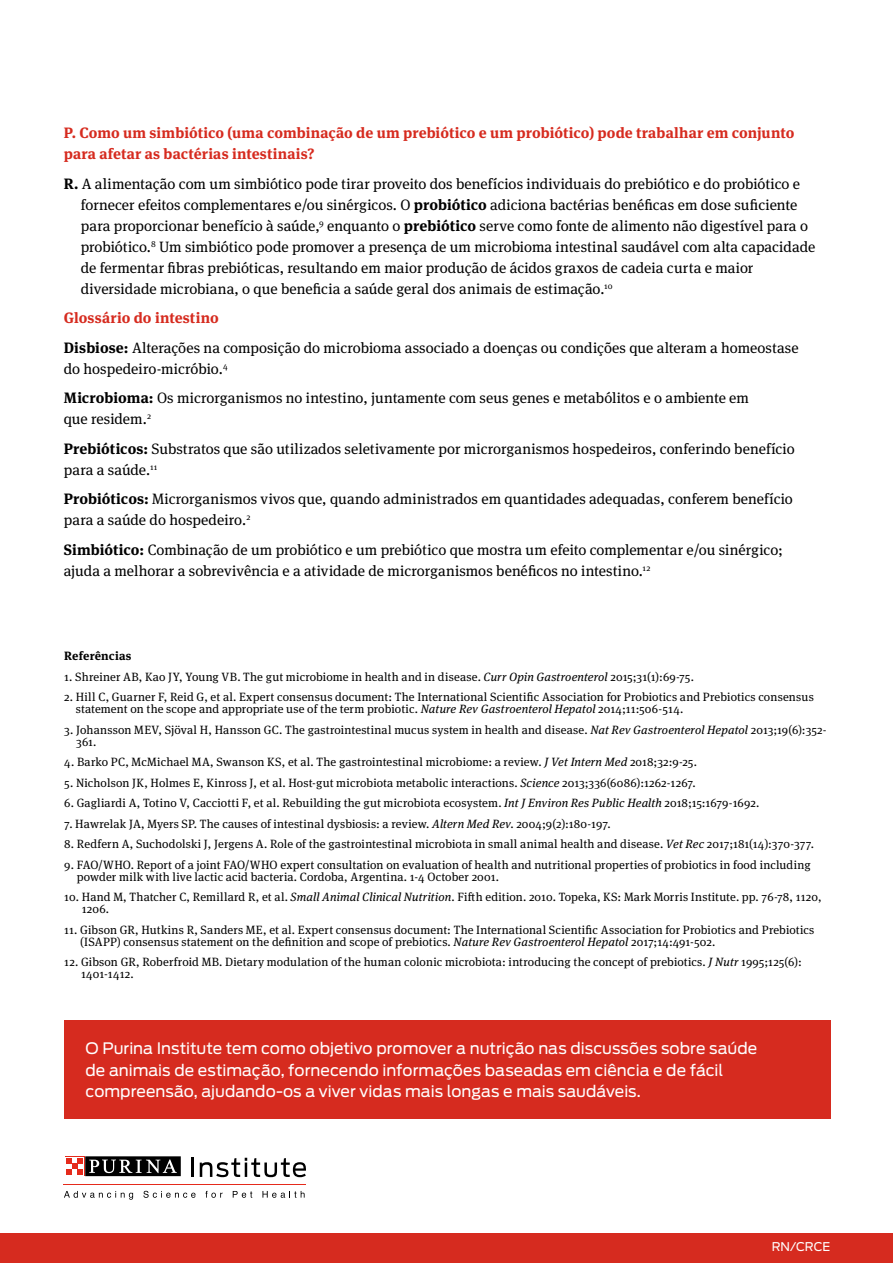
<style>
.page{position:relative;width:893px;height:1263px;background:#fff}
.page>*{position:absolute;margin:0;border:0;box-sizing:border-box;transform-origin:0 0}
.t1{font:15.75px/21.8px "Antenna";color:#fff}
.t2{font:15px/21px "Meta Serif Pro";color:#000}
.t3{font:700 15px/21px "Meta Serif Pro";letter-spacing:.005em;color:#d62b1f}
.t4{font:12px/12px "Meta Serif Pro";letter-spacing:.01em;color:#000}
.t5{font:700 12px "Meta Serif Pro";letter-spacing:.015em;color:#000}
.t6{font:12px "Antenna";letter-spacing:-.005em;color:#fff}
.s1{font-weight:700}
.s2{font-weight:700;color:#d62b1f}
.s3{font-style:italic}
</style>
<div class="page">
<div style="left:0;top:1233px;width:893px;height:30px;background:#d62b1f"></div>
<hr style="left:64px;top:1184px;width:242px;height:1px;background:#e52a1b">
<svg style="left:192px;top:1158px;width:2px;height:19px"></svg>
<svg style="left:200px;top:1158px;width:106px;height:19px"></svg>
<svg style="left:64px;top:1191px;width:69px;height:9px"></svg>
<svg style="left:143px;top:1191px;width:53px;height:7px"></svg>
<svg style="left:205px;top:1191px;width:18px;height:7px"></svg>
<svg style="left:233px;top:1191px;width:19px;height:7px"></svg>
<svg style="left:262px;top:1191px;width:43px;height:7px"></svg>
<svg style="left:85px;top:1176px;width:96px;height:1px"></svg>
<svg style="left:65px;top:1156px;width:20px;height:20px"></svg>
<div style="left:85px;top:1156px;width:96px;height:20px;background:#000"></div>
<svg style="left:89px;top:1159px;width:88px;height:14px"></svg>
<div style="left:65px;top:1157px;width:19px;height:18px;background:#fff"></div>
<svg style="left:66px;top:1158px;width:17px;height:17px"></svg>
<div style="left:64px;top:1020px;width:767px;height:99px;background:#d62b1f"></div>
<p class="t3" style="left:64px;top:121px;width:732px">P. Como um simbiótico (uma combinação de um prebiótico e um probiótico) pode trabalhar em conjunto para afetar as bactérias intestinais?</p>
<p class="t2" style="left:81px;top:172px;width:736px;text-indent:-17px"><span class="s1">R.</span> A alimentação com um simbiótico pode tirar proveito dos benefícios individuais do prebiótico e do probiótico e fornecer efeitos complementares e/ou sinérgicos. O <span class="s1">probiótico</span> adiciona bactérias benéficas em dose suficiente para proporcionar benefício à saúde,<sup>9</sup> enquanto o <span class="s1">prebiótico</span> serve como fonte de alimento não digestível para o probiótico.<sup>8</sup> Um simbiótico pode promover a presença de um microbioma intestinal saudável com alta capacidade de fermentar fibras prebióticas, resultando em maior produção de ácidos graxos de cadeia curta e maior diversidade microbiana, o que beneficia a saúde geral dos animais de estimação.<sup>10</sup></p>
<p class="t2" style="left:64px;top:303px;width:736px;line-height:29.5px"><span class="s2">Glossário do intestino<br></span><span class="s1">Disbiose:</span> Alterações na composição do microbioma associado a doenças ou condições que alteram a homeostase</p>
<p class="t2" style="left:64px;top:353px;width:687px;line-height:29.5px">do hospedeiro-micróbio.<sup>4<br></sup><span class="s1">Microbioma:</span> Os microrganismos no intestino, juntamente com seus genes e metabólitos e o ambiente em</p>
<p class="t2" style="left:64px;top:404px;width:732px;line-height:29.5px">que residem.<sup>2<br></sup><span class="s1">Prebióticos:</span> Substratos que são utilizados seletivamente por microrganismos hospedeiros, conferindo benefício</p>
<p class="t2" style="left:64px;top:454px;width:731px;line-height:29.5px">para a saúde.<sup>11<br></sup><span class="s1">Probióticos:</span> Microrganismos vivos que, quando administrados em quantidades adequadas, conferem benefício</p>
<p class="t2" style="left:64px;top:505px;width:721px;line-height:29.5px">para a saúde do hospedeiro.<sup>2<br></sup><span class="s1">Simbiótico:</span> Combinação de um probiótico e um prebiótico que mostra um efeito complementar e/ou sinérgico;</p>
<p class="t2" style="left:64px;top:559px;width:588px">ajuda a melhorar a sobrevivência e a atividade de microrganismos benéficos no intestino.<sup>12</sup></p>
<p class="t5" style="left:64px;top:646px;width:69px">Referências</p>
<p class="t4" style="left:64px;top:670px;width:631px">1. Shreiner AB, Kao JY, Young VB. The gut microbiome in health and in disease. <span class="s3">Curr Opin Gastroenterol</span> 2015;31(1):69-75.</p>
<p class="t4" style="left:76px;top:690px;width:739px;text-indent:-12px">2. Hill C, Guarner F, Reid G, et al. Expert consensus document: The International Scientific Association for Probiotics and Prebiotics consensus statement on the scope and appropriate use of the term probiotic. <span class="s3">Nature Rev Gastroenterol Hepatol</span> 2014;11:506-514.</p>
<p class="t4" style="left:76px;top:723px;width:752px;text-indent:-12px">3. Johansson MEV, Sjöval H, Hansson GC. The gastrointestinal mucus system in health and disease. <span class="s3">Nat Rev Gastroenterol Hepatol</span> 2013;19(6):352-<br>361.</p>
<p class="t4" style="left:64px;top:755px;width:634px">4. Barko PC, McMichael MA, Swanson KS, et al. The gastrointestinal microbiome: a review. <span class="s3">J Vet Intern Med</span> 2018;32:9-25.</p>
<p class="t4" style="left:64px;top:776px;width:633px">5. Nicholson JK, Holmes E, Kinross J, et al. Host-gut microbiota metabolic interactions. <span class="s3">Science</span> 2013;336(6086):1262-1267.</p>
<p class="t4" style="left:64px;top:796px;width:696px">6. Gagliardi A, Totino V, Cacciotti F, et al. Rebuilding the gut microbiota ecosystem. <span class="s3">Int J Environ Res Public Health</span> 2018;15:1679-1692.</p>
<p class="t4" style="left:64px;top:817px;width:548px">7. Hawrelak JA, Myers SP. The causes of intestinal dysbiosis: a review. <span class="s3">Altern Med Rev</span>. 2004;9(2):180-197.</p>
<p class="t4" style="left:64px;top:837px;width:751px">8. Redfern A, Suchodolski J, Jergens A. Role of the gastrointestinal microbiota in small animal health and disease. <span class="s3">Vet Rec</span> 2017;181(14):370-377.</p>
<p class="t4" style="left:77px;top:858px;width:735px;text-indent:-12px">9. FAO/WHO. Report of a joint FAO/WHO expert consultation on evaluation of health and nutritional properties of probiotics in food including powder milk with live lactic acid bacteria. Cordoba, Argentina. 1-4 October 2001.</p>
<p class="t4" style="left:82px;top:890px;width:741px;text-indent:-17px">10. Hand M, Thatcher C, Remillard R, et al. <span class="s3">Small Animal Clinical Nutrition</span>. Fifth edition. 2010. Topeka, KS: Mark Morris Institute. pp. 76-78, 1120,<br>1206.</p>
<p class="t4" style="left:80px;top:923px;width:736px;text-indent:-16px">11. Gibson GR, Hutkins R, Sanders ME, et al. Expert consensus document: The International Scientific Association for Probiotics and Prebiotics (ISAPP) consensus statement on the definition and scope of prebiotics. <span class="s3">Nature Rev Gastroenterol Hepatol</span> 2017;14:491-502.</p>
<p class="t4" style="left:81px;top:955px;width:722px;text-indent:-17px">12. Gibson GR, Roberfroid MB. Dietary modulation of the human colonic microbiota: introducing the concept of prebiotics. <span class="s3">J Nutr</span> 1995;125(6):<br>1401-1412.</p>
<h1 class="t1" style="left:86px;top:1037px;width:673px">O Purina Institute tem como objetivo promover a nutrição nas discussões sobre saúde de animais de estimação, fornecendo informações baseadas em ciência e de fácil compreensão, ajudando-os a viver vidas mais longas e mais saudáveis.</h1>
<p class="t6" style="left:772px;top:1239px;width:60px">RN/CRCE</p>
</div>
